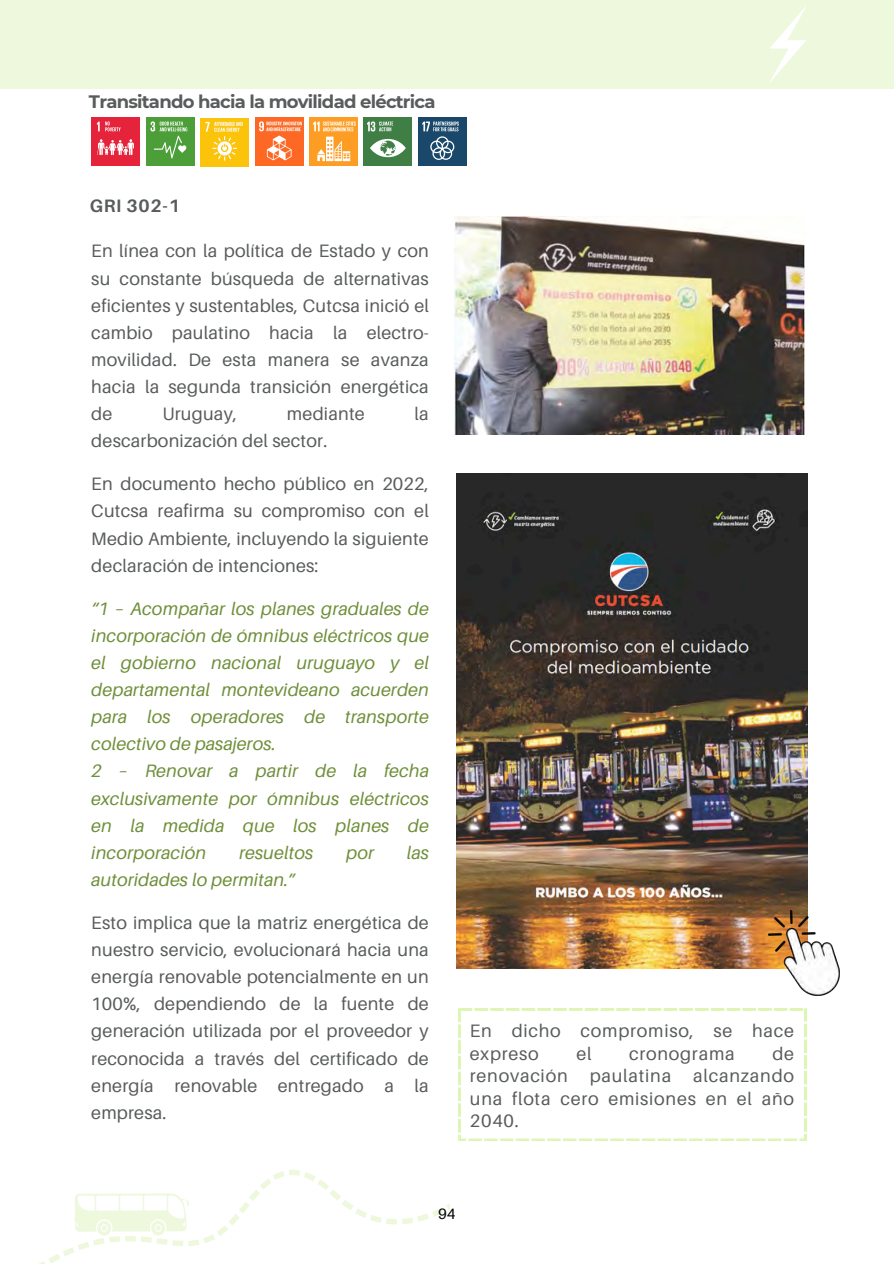
<style>
.page{position:relative;width:894px;height:1264px;background:#fff}
.page>*{position:absolute;margin:0;border:0;box-sizing:border-box;transform-origin:0 0}
.t1{font:18px/27.2px "Aileron";letter-spacing:.01em;color:#595c5d;text-align:justify}
.t2{font:italic 18px/27.2px "Aileron";letter-spacing:.01em;color:#6f8f3a;text-align:justify}
.t3{font:18px/22.5px "Aileron";letter-spacing:.04em;color:#595c5d}
.t4{font:700 18px "Montserrat";letter-spacing:-.04em;color:#595c5d}
.t5{font:700 18px "Aileron";letter-spacing:.04em;color:#595c5d}
.t6{font:15px "Aileron";color:#000}
</style>
<div class="page">
<img style="left:456px;top:473px;width:351px;height:495px">
<img style="left:454px;top:216px;width:350px;height:218px">
<div style="left:0;top:0;width:893px;height:89px;background:#edf8dc"></div>
<svg style="left:458px;top:1008px;width:347px;height:132px"></svg>
<svg style="left:41px;top:1170px;width:409px;height:93px"></svg>
<svg style="left:770px;top:7px;width:35px;height:75px"></svg>
<div style="left:146px;top:117px;width:48px;height:49px;background:#4c9f38"></div>
<svg style="left:150px;top:121px;width:37px;height:37px"></svg>
<div style="left:309px;top:117px;width:49px;height:49px;background:#fd9d24"></div>
<svg style="left:317px;top:137px;width:33px;height:24px"></svg>
<svg style="left:313px;top:121px;width:42px;height:10px"></svg>
<div style="left:91px;top:117px;width:49px;height:49px;background:#e5243b"></div>
<svg style="left:97px;top:121px;width:37px;height:34px"></svg>
<div style="left:363px;top:117px;width:49px;height:49px;background:#3f7e44"></div>
<svg style="left:367px;top:121px;width:39px;height:36px"></svg>
<div style="left:418px;top:117px;width:48px;height:49px;background:#19486a"></div>
<svg style="left:422px;top:122px;width:36px;height:38px"></svg>
<div style="left:255px;top:117px;width:48px;height:49px;background:#fd6925"></div>
<svg style="left:259px;top:121px;width:43px;height:39px"></svg>
<div style="left:200px;top:118px;width:49px;height:48px;background:#fcc30b"></div>
<svg style="left:205px;top:122px;width:37px;height:39px"></svg>
<img style="left:768px;top:910px;width:71px;height:85px">
<p class="t4" style="left:89px;top:91px;width:348px">Transitando hacia la movilidad eléctrica</p>
<p class="t5" style="left:90px;top:194px;width:92px">GRI 302-1</p>
<h2 class="t1" style="left:91px;top:237px;width:339px">En línea con la política de Estado y con su constante búsqueda de alternativas eficientes y sustentables, Cutcsa inició el cambio paulatino hacia la electro&shy;movilidad. De esta manera se avanza hacia la segunda transición energética de</h2>
<h2 class="t1" style="left:162px;top:400px;width:76px">Uruguay,</h2>
<h2 class="t1" style="left:287px;top:400px;width:79px">mediante</h2>
<h2 class="t1" style="left:414px;top:400px;width:16px">la</h2>
<h2 class="t1" style="left:91px;top:427px;width:237px">descarbonización del sector.</h2>
<p class="t1" style="left:91px;top:470px;width:339px">En documento hecho público en 2022, Cutcsa reafirma su compromiso con el Medio Ambiente, incluyendo la siguiente declaración de intenciones:</p>
<p class="t2" style="left:91px;top:594px;width:339px">“1 – Acompañar los planes graduales de incorporación de ómnibus eléctricos que el gobierno nacional uruguayo y el departamental montevideano acuerden para los operadores de transporte colectivo de pasajeros.</p>
<p class="t2" style="left:91px;top:757px;width:339px">2 – Renovar a partir de la fecha exclusivamente por ómnibus eléctricos en la medida que los planes de incorporación</p>
<p class="t2" style="left:239px;top:838px;width:76px">resueltos</p>
<p class="t2" style="left:346px;top:838px;width:29px">por</p>
<p class="t2" style="left:406px;top:838px;width:24px">las</p>
<p class="t2" style="left:91px;top:865px;width:206px">autoridades lo permitan.”</p>
<p class="t1" style="left:91px;top:908px;width:339px">Esto implica que la matriz energética de nuestro servicio, evolucionará hacia una energía renovable potencialmente en un 100%, dependiendo de la fuente de generación utilizada por el proveedor y reconocida a través del certificado de energía renovable entregado a la empresa.</p>
<p class="t3" style="left:470px;top:1019px;width:325px">En dicho compromiso, se hace expreso</p>
<p class="t1" style="left:470px;top:1041px;width:325px;line-height:22.5px;text-indent:302px">de renovación paulatina alcanzando una flota cero emisiones en el año 2040.</p>
<p class="t1" style="left:576px;top:1039px;width:17px">el</p>
<p class="t3" style="left:629px;top:1041px;width:107px">cronograma</p>
<p class="t6" style="left:438px;top:1203px;width:19px">94</p>
</div>
